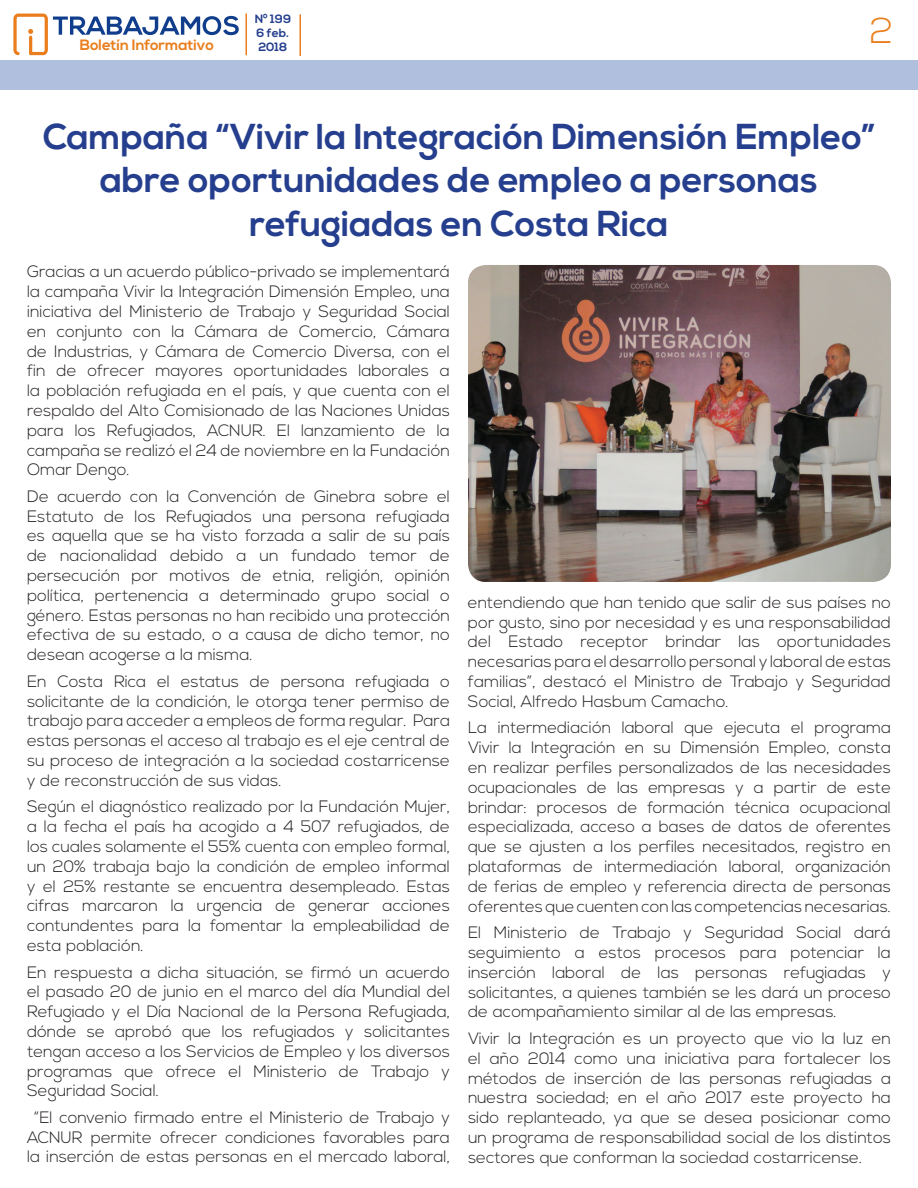
<style>
.page{position:relative;width:918px;height:1188px;background:#fff}
.page>*{position:absolute;margin:0;border:0;box-sizing:border-box;transform-origin:0 0}
.t1{font:700 36px/43.2px "Nexa";color:#253f8e;text-align:center}
.t2{font:300 36px "Nexa";color:#ea7e1d}
.t3{font:300 16.5px/19.8px "Nexa";color:#231f20;text-align:justify}
.t4{font:700 15px "Nexa";color:#ea7e1d}
.t5{font:700 12px/14.4px "Nexa";color:#253f8e}
</style>
<div class="page">
<div style="left:0;top:60px;width:918px;height:29px;background:#b0bfdd"></div>
<svg style="left:13px;top:14px;width:226px;height:41px"></svg>
<hr style="left:245px;top:14px;width:2px;height:41px;background:#ea7e1d">
<hr style="left:299px;top:14px;width:2px;height:42px;background:#ea7e1d">
<img style="left:468px;top:265px;width:423px;height:317px">
<p class="t5" style="left:255px;top:12px;width:38px">Nº 199<br>6 feb.</p>
<p class="t4" style="left:80px;top:37px;width:136px">Boletín Informativo</p>
<p class="t5" style="left:258px;top:40px;width:31px">2018</p>
<h1 class="t2" style="left:870px;top:10px;width:25px">2</h1>
<h1 class="t1" style="left:43px;top:117px;width:834px">Campaña “Vivir la Integración Dimensión Empleo” abre oportunidades de empleo a personas refugiadas en Costa Rica</h1>
<p class="t3" style="left:27px;top:263px;width:425px">Gracias a un acuerdo público-privado se implementará la campaña Vivir la Integración Dimensión Empleo, una iniciativa del Ministerio de Trabajo y Seguridad Social en conjunto con la Cámara de Comercio, Cámara de Industrias, y Cámara de Comercio Diversa, con el fin de ofrecer mayores oportunidades laborales a la población refugiada en el país, y que cuenta con el respaldo del Alto Comisionado de las Naciones Unidas para los Refugiados, ACNUR. El lanzamiento de la campaña se realizó el 24 de noviembre en la Fundación Omar Dengo.</p>
<p class="t3" style="left:27px;top:487px;width:425px">De acuerdo con la Convención de Ginebra sobre el Estatuto de los Refugiados una persona refugiada es aquella que se ha visto forzada a salir de su país de nacionalidad debido a un fundado temor de persecución por motivos de etnia, religión, opinión política, pertenencia a determinado grupo social o género. Estas personas no han recibido una protección efectiva de su estado, o a causa de dicho temor, no desean acogerse a la misma.</p>
<p class="t3" style="left:27px;top:672px;width:425px">En Costa Rica el estatus de persona refugiada o solicitante de la condición, le otorga tener permiso de trabajo para acceder a empleos de forma regular. Para estas personas el acceso al trabajo es el eje central de su proceso de integración a la sociedad costarricense y de reconstrucción de sus vidas.</p>
<p class="t3" style="left:27px;top:798px;width:425px">Según el diagnóstico realizado por la Fundación Mujer, a la fecha el país ha acogido a 4 507 refugiados, de los cuales solamente el 55% cuenta con empleo formal, un 20% trabaja bajo la condición de empleo informal y el 25% restante se encuentra desempleado. Estas cifras marcaron la urgencia de generar acciones contundentes para la fomentar la empleabilidad de esta población.</p>
<p class="t3" style="left:27px;top:963px;width:425px">En respuesta a dicha situación, se firmó un acuerdo el pasado 20 de junio en el marco del día Mundial del Refugiado y el Día Nacional de la Persona Refugiada, dónde se aprobó que los refugiados y solicitantes tengan acceso a los Servicios de Empleo y los diversos programas que ofrece el Ministerio de Trabajo y Seguridad Social.</p>
<p class="t3" style="left:27px;top:1108px;width:424px;text-align:center">“El convenio firmado entre el Ministerio de Trabajo y<br>ACNUR permite ofrecer condiciones favorables para la inserción de estas personas en el mercado laboral,</p>
<p class="t3" style="left:468px;top:593px;width:425px">entendiendo que han tenido que salir de sus países no por gusto, sino por necesidad y es una responsabilidad del Estado receptor brindar las oportunidades necesarias para el desarrollo personal y laboral de estas familias”, destacó el Ministro de Trabajo y Seguridad Social, Alfredo Hasbum Camacho.</p>
<p class="t3" style="left:468px;top:719px;width:425px">La intermediación laboral que ejecuta el programa Vivir la Integración en su Dimensión Empleo, consta en realizar perfiles personalizados de las necesidades ocupacionales de las empresas y a partir de este brindar: procesos de formación técnica ocupacional especializada, acceso a bases de datos de oferentes que se ajusten a los perfiles necesitados, registro en plataformas de intermediación laboral, organización de ferias de empleo y referencia directa de personas oferentes que cuenten con las competencias necesarias.</p>
<p class="t3" style="left:468px;top:923px;width:425px">El Ministerio de Trabajo y Seguridad Social dará seguimiento a estos procesos para potenciar la inserción laboral de las personas refugiadas y solicitantes, a quienes también se les dará un proceso de acompañamiento similar al de las empresas.</p>
<p class="t3" style="left:468px;top:1029px;width:425px">Vivir la Integración es un proyecto que vio la luz en el año 2014 como una iniciativa para fortalecer los métodos de inserción de las personas refugiadas a nuestra sociedad; en el año 2017 este proyecto ha sido replanteado, ya que se desea posicionar como un programa de responsabilidad social de los distintos sectores que conforman la sociedad costarricense.</p>
</div>
